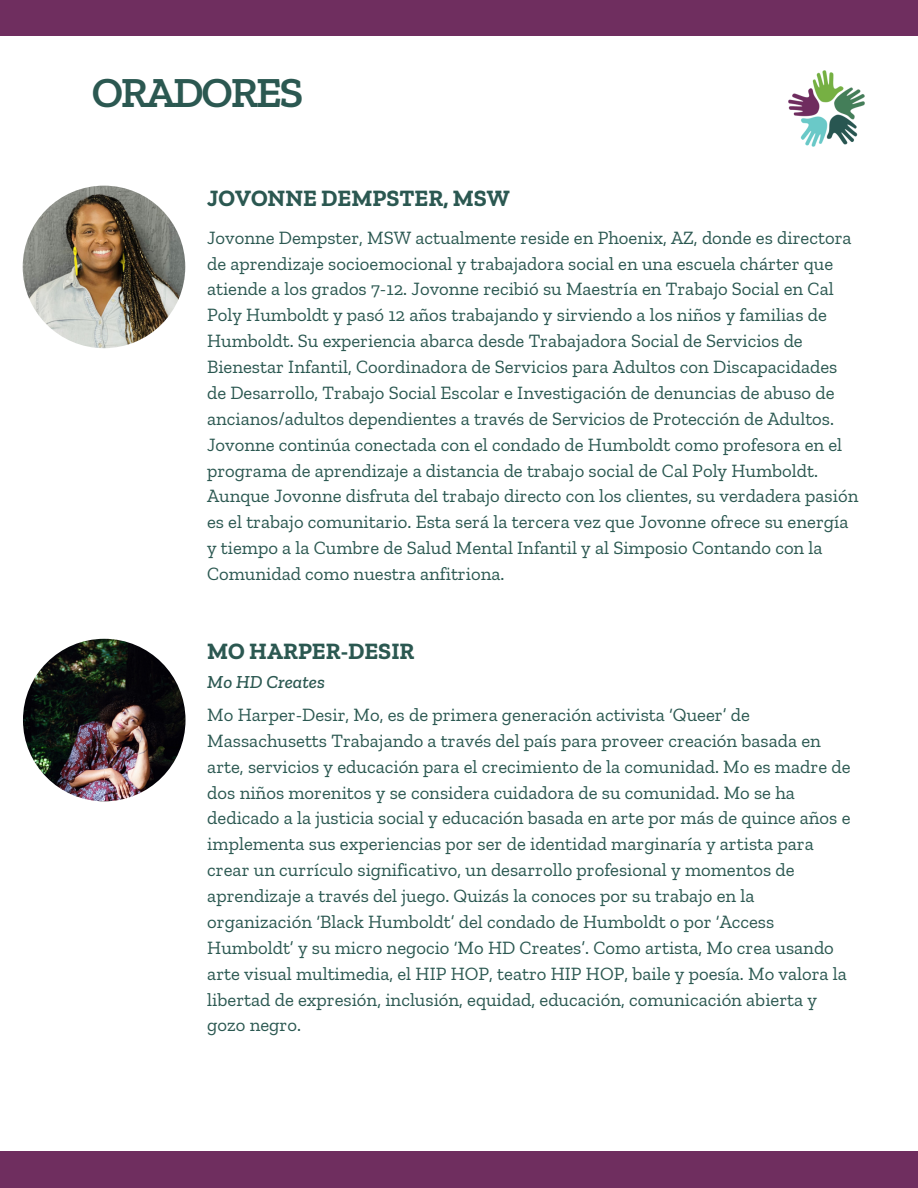
<style>
.page{position:relative;width:918px;height:1188px;background:#fff}
.page>*{position:absolute;margin:0;border:0;box-sizing:border-box;transform-origin:0 0}
.t1{font:600 43.65px "Zilla Slab";letter-spacing:-.05em;color:#2b5851}
.t2{font:700 23.4px "Zilla Slab";color:#2b5851}
.t3{font:18.75px/25.8px "Zilla Slab";color:#2b5851}
.t4{font:italic 500 18.75px "Zilla Slab";color:#2b5851}
</style>
<div class="page">
<div style="left:0;top:1151px;width:918px;height:37px;background:#6f2e5f"></div>
<div style="left:0;top:0;width:918px;height:36px;background:#6f2e5f"></div>
<img style="left:788px;top:70px;width:77px;height:77px">
<img style="left:23px;top:186px;width:162px;height:162px;border-radius:50%">
<img style="left:23px;top:639px;width:163px;height:162px;border-radius:50%">
<p class="t1" style="left:92px;top:66px;width:213px">ORADORES</p>
<p class="t2" style="left:207px;top:184px;width:304px">JOVONNE DEMPSTER, MSW</p>
<p class="t3" style="left:207px;top:224px;width:653px">Jovonne Dempster, MSW actualmente reside en Phoenix, AZ, donde es directora de aprendizaje socioemocional y trabajadora social en una escuela chárter que atiende a los grados 7-12. Jovonne recibió su Maestría en Trabajo Social en Cal Poly Humboldt y pasó 12 años trabajando y sirviendo a los niños y familias de Humboldt. Su experiencia abarca desde Trabajadora Social de Servicios de Bienestar Infantil, Coordinadora de Servicios para Adultos con Discapacidades de Desarrollo, Trabajo Social Escolar e Investigación de denuncias de abuso de ancianos/adultos dependientes a través de Servicios de Protección de Adultos.<br>Jovonne continúa conectada con el condado de Humboldt como profesora en el programa de aprendizaje a distancia de trabajo social de Cal Poly Humboldt.<br>Aunque Jovonne disfruta del trabajo directo con los clientes, su verdadera pasión es el trabajo comunitario. Esta será la tercera vez que Jovonne ofrece su energía y tiempo a la Cumbre de Salud Mental Infantil y al Simposio Contando con la Comunidad como nuestra anfitriona.</p>
<p class="t2" style="left:207px;top:637px;width:209px">MO HARPER-DESIR</p>
<p class="t4" style="left:207px;top:670px;width:119px">Mo HD Creates</p>
<p class="t3" style="left:207px;top:702px;width:645px">Mo Harper-Desir, Mo, es de primera generación activista ‘Queer’ de Massachusetts Trabajando a través del país para proveer creación basada en arte, servicios y educación para el crecimiento de la comunidad. Mo es madre de dos niños morenitos y se considera cuidadora de su comunidad. Mo se ha dedicado a la justicia social y educación basada en arte por más de quince años e implementa sus experiencias por ser de identidad marginaría y artista para crear un currículo significativo, un desarrollo profesional y momentos de aprendizaje a través del juego. Quizás la conoces por su trabajo en la organización ‘Black Humboldt’ del condado de Humboldt o por ‘Access Humboldt’ y su micro negocio ‘Mo HD Creates’. Como artista, Mo crea usando arte visual multimedia, el HIP HOP, teatro HIP HOP, baile y poesía. Mo valora la libertad de expresión, inclusión, equidad, educación, comunicación abierta y gozo negro.</p>
</div>
